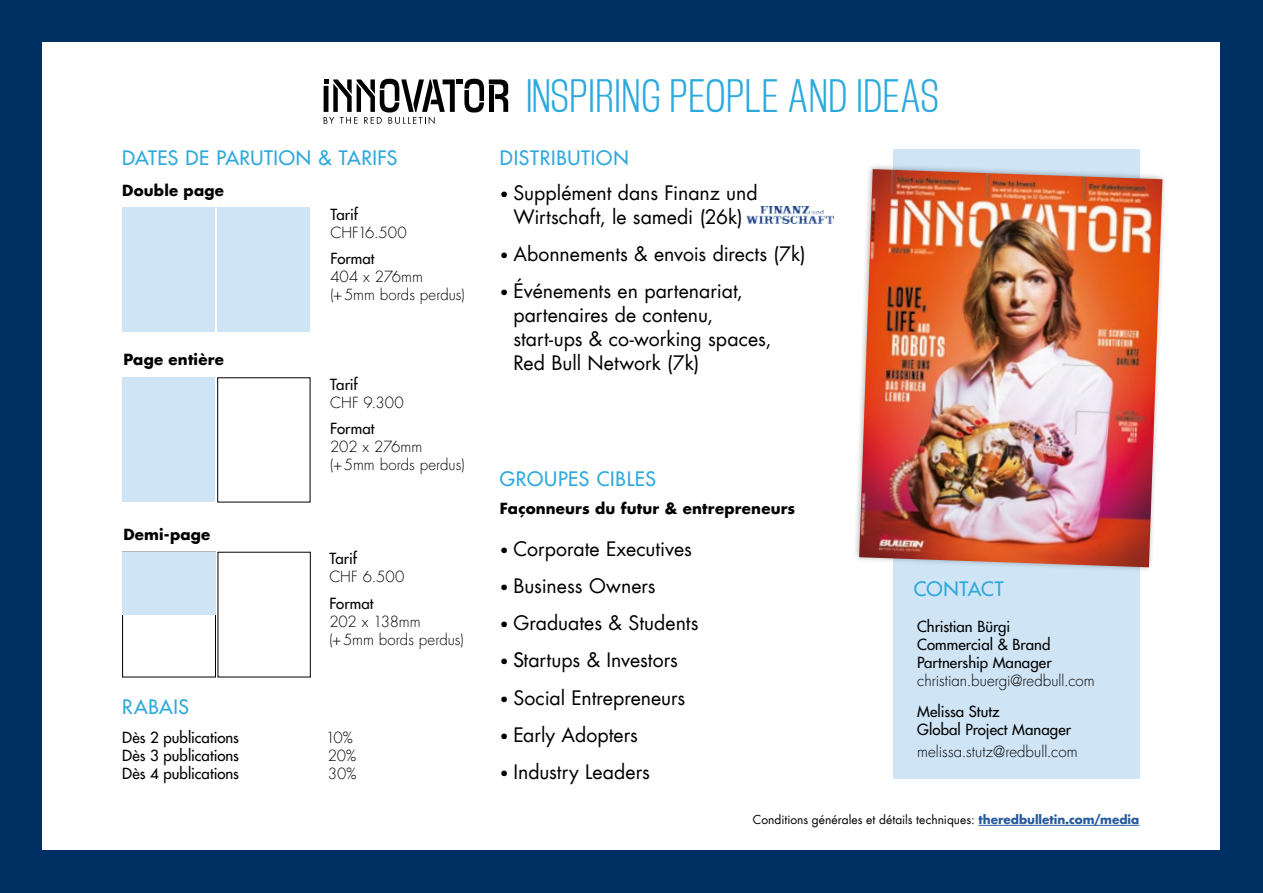
<style>
.page{position:relative;width:1263px;height:893px;background:#003063}
.page>*{position:absolute;margin:0;border:0;box-sizing:border-box;transform-origin:0 0}
.t1{font:condensed 46.95px "Bullit 10";color:#2ca9dd}
.t2{font:19.5px/24px "Futura Com";color:#000;text-align:center}
.t3{font:500 19.5px "Futura Com";letter-spacing:.03em;color:#2ea8dc}
.t4{font:300 15px/18px "Futura Com";color:#000}
.t5{font:500 15px/18px "Futura Com";letter-spacing:.005em;color:#000}
.t6{font:700 15px "Futura Com";letter-spacing:.015em;color:#000}
.t7{font:12px "Futura Com";letter-spacing:.005em;color:#000}
.s1{font-size:15px}
.s2{font-weight:500}
.s3{font-weight:700;color:#275b9b}
</style>
<div class="page">
<div style="left:43px;top:43px;width:1177px;height:807px;background:#fff"></div>
<div style="left:122px;top:552px;width:94px;height:125px;border:1px solid #000"></div>
<div style="left:122px;top:377px;width:93px;height:125px;background:#cfe5f6"></div>
<div style="left:122px;top:207px;width:93px;height:125px;background:#cfe5f6"></div>
<div style="left:218px;top:207px;width:92px;height:125px;background:#cfe5f6"></div>
<div style="left:893px;top:149px;width:246px;height:630px;background:#cfe5f6"></div>
<hr style="left:978px;top:825px;width:161px;height:1px;background:#275b9b">
<svg style="left:855px;top:163px;width:310px;height:410px"></svg>
<img style="left:859px;top:169px;width:303px;height:398px">
<img style="left:747px;top:207px;width:86px;height:16px">
<div style="left:122px;top:552px;width:94px;height:63px;background:#cfe5f6"></div>
<svg style="left:324px;top:79px;width:184px;height:45px"></svg>
<p class="t3" style="left:122px;top:143px;width:277px">DATES DE PARUTION &amp; TARIFS</p>
<p class="t6" style="left:122px;top:180px;width:103px">Double page</p>
<p class="t6" style="left:123px;top:348px;width:102px">Page entière</p>
<p class="t6" style="left:123px;top:523px;width:89px">Demi-page</p>
<p class="t5" style="left:330px;top:205px;width:29px">Tarif</p>
<p class="t4" style="left:330px;top:223px;width:78px">CHF16.500</p>
<p class="t5" style="left:330px;top:249px;width:46px">Format</p>
<p class="t4" style="left:330px;top:268px;width:136px">404 x 276mm<br>(+ 5mm bords perdus)</p>
<p class="t5" style="left:330px;top:375px;width:29px">Tarif</p>
<p class="t4" style="left:330px;top:393px;width:75px">CHF 9.300</p>
<p class="t5" style="left:330px;top:419px;width:46px">Format</p>
<p class="t4" style="left:330px;top:438px;width:136px">202 x 276mm<br>(+ 5mm bords perdus)</p>
<p class="t5" style="left:329px;top:549px;width:29px">Tarif</p>
<p class="t4" style="left:329px;top:568px;width:77px">CHF 6.500</p>
<p class="t5" style="left:329px;top:594px;width:46px">Format</p>
<p class="t4" style="left:329px;top:612px;width:136px">202 x 138mm<br>(+ 5mm bords perdus)</p>
<p class="t3" style="left:122px;top:693px;width:68px">RABAIS</p>
<p class="t5" style="left:122px;top:728px;width:118px">Dès 2 publications</p>
<p class="t4" style="left:326px;top:729px;width:28px">10%</p>
<p class="t5" style="left:122px;top:746px;width:118px">Dès 3 publications</p>
<p class="t4" style="left:328px;top:747px;width:30px">20%</p>
<p class="t5" style="left:122px;top:764px;width:118px">Dès 4 publications</p>
<p class="t4" style="left:328px;top:765px;width:30px">30%</p>
<h1 class="t1" style="left:526px;top:71px;width:415px">INSPIRING PEOPLE AND IDEAS</h1>
<p class="t3" style="left:500px;top:143px;width:130px">DISTRIBUTION</p>
<p class="t2" style="left:500px;top:180px;width:259px"><span class="s1">•</span> Supplément dans Finanz und<br>Wirtschaft, le samedi (26k)</p>
<p class="t2" style="left:500px;top:241px;width:307px"><span class="s1">•</span> Abonnements &amp; envois directs (7k)</p>
<p class="t2" style="left:513px;top:279px;width:260px;text-align:left;text-indent:-13px"><span class="s1">•</span> Événements en partenariat, partenaires de contenu, start-ups &amp; co-working spaces,<br>Red Bull Network (7k)</p>
<p class="t3" style="left:500px;top:464px;width:158px">GROUPES CIBLES</p>
<p class="t6" style="left:500px;top:498px;width:297px">Façonneurs du futur &amp; entrepreneurs</p>
<p class="t2" style="left:500px;top:536px;width:194px"><span class="s1">•</span> Corporate Executives</p>
<p class="t2" style="left:500px;top:574px;width:157px"><span class="s1">•</span> Business Owners</p>
<p class="t2" style="left:500px;top:611px;width:200px"><span class="s1">•</span> Graduates &amp; Students</p>
<p class="t2" style="left:500px;top:648px;width:179px"><span class="s1">•</span> <span class="s2">S</span>tartups &amp; Investors</p>
<p class="t2" style="left:500px;top:685px;width:187px"><span class="s1">•</span> Social Entrepreneurs</p>
<p class="t2" style="left:500px;top:723px;width:139px"><span class="s1">•</span> Early Adopters</p>
<p class="t2" style="left:500px;top:760px;width:151px"><span class="s1">•</span> Industry Leaders</p>
<p class="t3" style="left:914px;top:574px;width:92px">CONTACT</p>
<p class="t5" style="left:917px;top:617px;width:136px">Christian Bürgi<br>Commercial &amp; Brand<br>Partnership Manager</p>
<p class="t4" style="left:917px;top:671px;width:179px">christian.buergi@redbull.com</p>
<p class="t5" style="left:917px;top:701px;width:155px">Melissa Stutz<br>Global Project Manager</p>
<p class="t4" style="left:917px;top:742px;width:162px">melissa.stutz@redbull.com</p>
<p class="t7" style="left:753px;top:812px;width:388px">Conditions générales et détails techniques: <span class="s3">theredbulletin.com/media</span></p>
</div>
